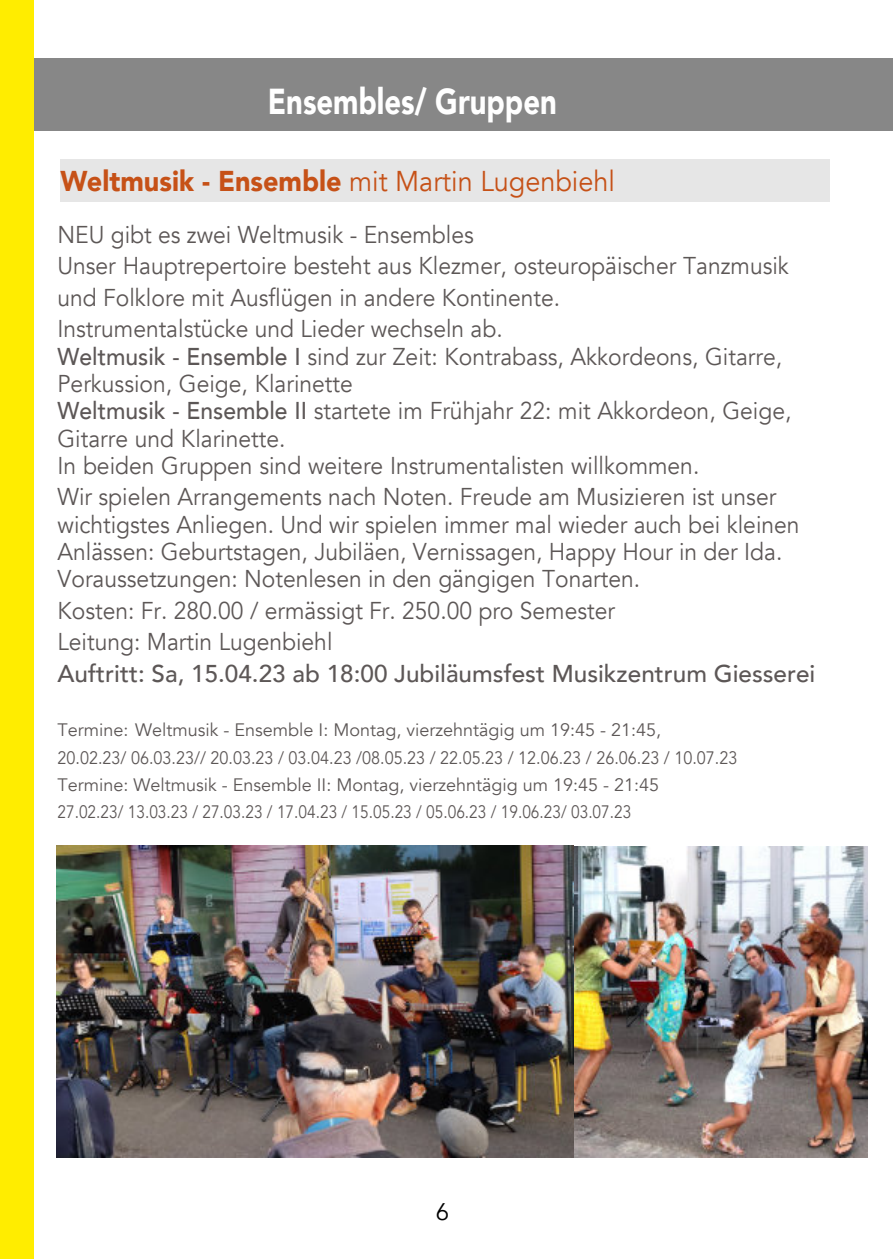
<style>
.page{position:relative;width:893px;height:1259px;background:#fff}
.page>*{position:absolute;margin:0;border:0;box-sizing:border-box;transform-origin:0 0}
.t1{font:900 36px "Avenir";color:#fff;scale:.81 1}
.t2{font:28.5px "Avenir";color:#c65117;scale:.94 1}
.t3{font:24.3px/27.3px "Avenir";color:rgb(21 13 12/.69);scale:.94 1}
.t4{font:500 24.3px "Avenir";color:rgb(21 13 12/.69)}
.t5{font:24px "Avenir";color:#000}
.t6{font:18px/27.3px "Avenir";color:rgb(21 13 12/.69)}
.s1{font-weight:900}
.s2{font-weight:500}
</style>
<div class="page">
<div style="left:60px;top:159px;width:770px;height:42px;background:#e6e6e6"></div>
<div style="left:0;top:59px;width:893px;height:72px;background:#878787"></div>
<img style="left:574px;top:846px;width:294px;height:311px">
<div style="left:0;top:0;width:34px;height:1259px;background:#ffed00"></div>
<img style="left:57px;top:845px;width:517px;height:312px">
<h1 class="t1" style="left:268px;top:78px;width:358px">Ensembles/ Gruppen</h1>
<p class="t2" style="left:60px;top:162px;width:591px"><span class="s1">Weltmusik - Ensemble</span> mit Martin Lugenbiehl</p>
<p class="t3" style="left:58px;top:219px;width:780px;line-height:31.5px">NEU gibt es zwei Weltmusik - Ensembles<br>Unser Hauptrepertoire besteht aus Klezmer, osteuropäischer Tanzmusik und Folklore mit Ausflügen in andere Kontinente.<br>Instrumentalstücke und Lieder wechseln ab.</p>
<p class="t3" style="left:58px;top:343px;width:782px"><span class="s2">Weltmusik - Ensemble I</span> sind zur Zeit: Kontrabass, Akkordeons, Gitarre, Perkussion, Geige, Klarinette<br><span class="s2">Weltmusik - Ensemble II</span> startete im Frühjahr 22: mit Akkordeon, Geige, Gitarre und Klarinette.<br>In beiden Gruppen sind weitere Instrumentalisten willkommen.</p>
<p class="t3" style="left:58px;top:483px;width:791px">Wir spielen Arrangements nach Noten. Freude am Musizieren ist unser wichtigstes Anliegen. Und wir spielen immer mal wieder auch bei kleinen Anlässen: Geburtstagen, Jubiläen, Vernissagen, Happy Hour in der Ida.<br>Voraussetzungen: Notenlesen in den gängigen Tonarten.</p>
<p class="t3" style="left:58px;top:595px;width:595px;line-height:31.5px">Kosten: Fr. 280.00 / ermässigt Fr. 250.00 pro Semester<br>Leitung: Martin Lugenbiehl</p>
<p class="t4" style="left:58px;top:657px;width:759px">Auftritt: Sa, 15.04.23 ab 18:00 Jubiläumsfest Musikzentrum Giesserei</p>
<p class="t6" style="left:58px;top:716px;width:681px">Termine: Weltmusik - Ensemble I: Montag, vierzehntägig um 19:45 - 21:45,<br>20.02.23/ 06.03.23// 20.03.23 / 03.04.23 /08.05.23 / 22.05.23 / 12.06.23 / 26.06.23 / 10.07.23<br>Termine: Weltmusik - Ensemble II: Montag, vierzehntägig um 19:45 - 21:45<br>27.02.23/ 13.03.23 / 27.03.23 / 17.04.23 / 15.05.23 / 05.06.23 / 19.06.23/ 03.07.23</p>
<p class="t5" style="left:436px;top:1196px;width:15px">6</p>
</div>
